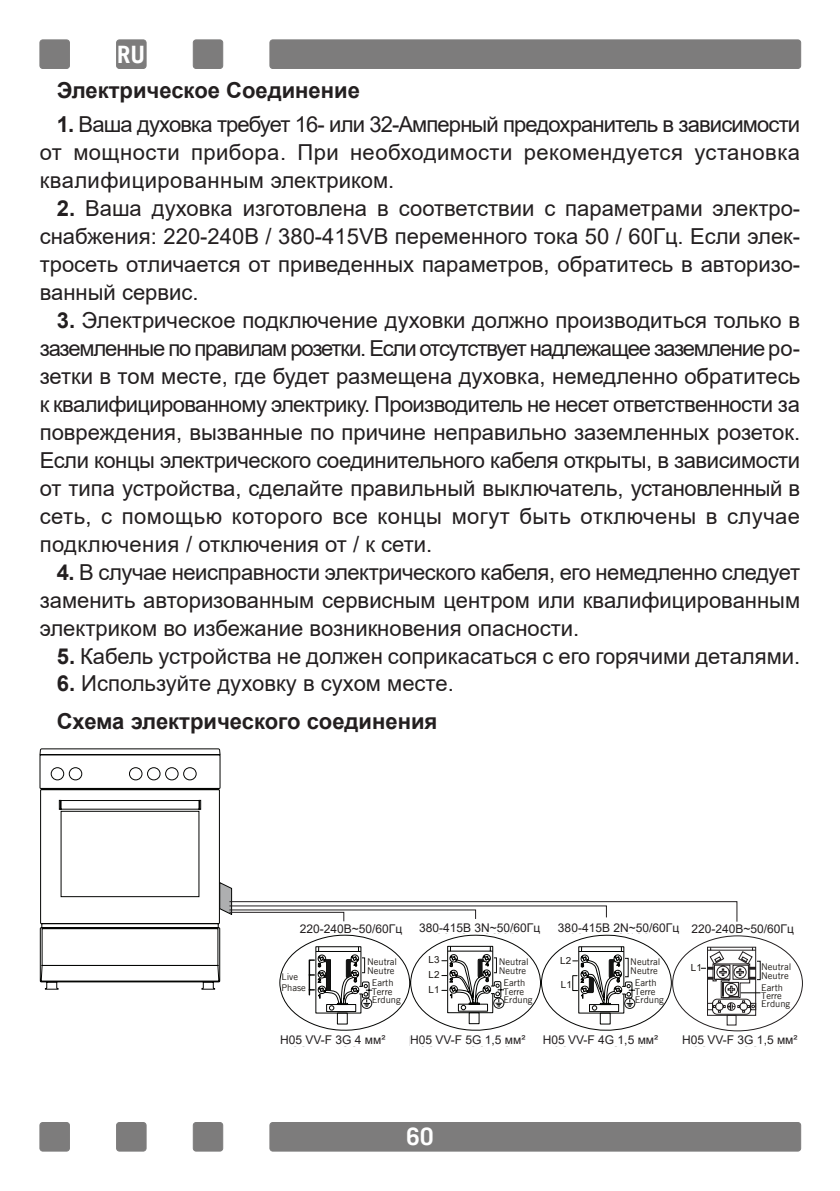
<style>
.page{position:relative;width:840px;height:1191px;background:#fff}
.page>*{position:absolute;margin:0;border:0;box-sizing:border-box;transform-origin:0 0}
.t1{font:700 24px "Trade Gothic";color:#fff}
.t2{font:22px/28px "Arial";color:#231f20;text-align:justify}
.t3{font:700 22px/38.4px "Arial";color:#231f20}
.t4{font:13.4px "Trade Gothic";color:#231f20}
.t5{font:12px "Arial";color:#231f20}
.t6{font:12px "Trade Gothic";color:#1c1814}
.t7{font:11.6px "Trade Gothic";color:#1c1814}
.t8{font:9.8px/14.6px "Arial";color:#1c1814;text-align:justify}
.t9{font:9.2px/8.4px "Trade Gothic";color:#1c1814}
.s1{font-weight:700}
.s2{font-weight:400}
</style>
<div class="page">
<div style="left:270px;top:40px;width:530px;height:28px;background:#7d7c7c;border-radius:3px"></div>
<div style="left:269px;top:40px;width:531px;height:29px;border:1px solid #7d7c7c;border-radius:3px"></div>
<div style="left:40px;top:40px;width:29px;height:28px;background:#7d7c7c;border-radius:3px"></div>
<div style="left:40px;top:40px;width:30px;height:29px;border:1px solid #7d7c7c;border-radius:3px"></div>
<div style="left:193px;top:40px;width:29px;height:28px;background:#7d7c7c;border-radius:3px"></div>
<div style="left:193px;top:40px;width:30px;height:29px;border:1px solid #7d7c7c;border-radius:3px"></div>
<div style="left:116px;top:40px;width:30px;height:28px;background:#7d7c7c;border-radius:3px"></div>
<div style="left:116px;top:40px;width:30px;height:29px;border:1px solid #7d7c7c;border-radius:3px"></div>
<div style="left:270px;top:1122px;width:530px;height:29px;background:#7d7c7c;border-radius:3px"></div>
<div style="left:269px;top:1122px;width:531px;height:29px;border:1px solid #7d7c7c;border-radius:3px"></div>
<div style="left:40px;top:1122px;width:29px;height:29px;background:#7d7c7c;border-radius:3px"></div>
<div style="left:40px;top:1122px;width:30px;height:29px;border:1px solid #7d7c7c;border-radius:3px"></div>
<div style="left:193px;top:1122px;width:29px;height:29px;background:#7d7c7c;border-radius:3px"></div>
<div style="left:193px;top:1122px;width:30px;height:29px;border:1px solid #7d7c7c;border-radius:3px"></div>
<div style="left:116px;top:1122px;width:30px;height:29px;background:#7d7c7c;border-radius:3px"></div>
<div style="left:116px;top:1122px;width:30px;height:29px;border:1px solid #7d7c7c;border-radius:3px"></div>
<svg style="left:39px;top:748px;width:181px;height:241px"></svg>
<svg style="left:219px;top:882px;width:540px;height:149px"></svg>
<div style="left:419px;top:923px;width:130px;height:10px;background:#fff"></div>
<div style="left:557px;top:923px;width:131px;height:10px;background:#fff"></div>
<div style="left:299px;top:924px;width:115px;height:9px;background:#fff"></div>
<div style="left:691px;top:924px;width:114px;height:10px;background:#fff"></div>
<p class="t1" style="left:117px;top:45px;width:30px">RU</p>
<p class="t3" style="left:57px;top:72px;width:304px">Электрическое Соединение</p>
<p class="t2" style="left:40px;top:110px;width:761px;text-indent:17px"><span class="s1">1.</span> Ваша духовка требует 16- или 32-Амперный предохранитель в зависимости от мощности прибора. При необходимости рекомендуется установка квалифицированным электриком.</p>
<p class="t2" style="left:40px;top:194px;width:761px;text-indent:17px"><span class="s1">2.</span> Ваша духовка изготовлена в соответствии с параметрами электро&shy;снабжения: 220-240В / 380-415VВ переменного тока 50 / 60Гц. Если элек&shy;тросеть отличается от приведенных параметров, обратитесь в авторизо&shy;ванный сервис.</p>
<p class="t2" style="left:40px;top:306px;width:761px;text-indent:17px"><span class="s1">3.</span> Электрическое подключение духовки должно производиться только в заземленные по правилам розетки. Если отсутствует надлежащее заземление ро&shy;зетки в том месте, где будет размещена духовка, немедленно обратитесь к квалифицированному электрику. Производитель не несет ответственности за повреждения, вызванные по причине неправильно заземленных розеток.<br>Если концы электрического соединительного кабеля открыты, в зависимости от типа устройства, сделайте правильный выключатель, установленный в сеть, с помощью которого все концы могут быть отключены в случае подключения / отключения от / к сети.</p>
<p class="t2" style="left:40px;top:558px;width:761px;text-indent:17px"><span class="s1">4.</span> В случае неисправности электрического кабеля, его немедленно следует заменить авторизованным сервисным центром или квалифицированным электриком во избежание возникновения опасности.</p>
<p class="t2" style="left:57px;top:642px;width:744px"><span class="s1">5.</span> Кабель устройства не должен соприкасаться с его горячими деталями.</p>
<p class="t3" style="left:57px;top:664px;width:398px">6. <span class="s2">Используйте духовку в сухом месте.<br></span>Схема электрического соединения</p>
<p class="t5" style="left:299px;top:920px;width:104px">220-240В~50/60Гц</p>
<p class="t5" style="left:419px;top:919px;width:123px">380-415В 3N~50/60Гц</p>
<p class="t5" style="left:557px;top:919px;width:237px">380-415В 2N~50/60Гц 220-240В~50/60Гц</p>
<p class="t7" style="left:301px;top:924px;width:107px">220-240V~50/60Hz</p>
<p class="t6" style="left:428px;top:923px;width:104px">400V 3N~50/60Hz</p>
<p class="t6" style="left:561px;top:923px;width:104px">400V 2N~50/60Hz</p>
<p class="t7" style="left:695px;top:924px;width:107px">220-240V~50/60Hz</p>
<p class="t9" style="left:281px;top:971px;width:26px;line-height:11px">Live<br>Phase</p>
<p class="t8" style="left:428px;top:952px;width:12px">L3<br>L2<br>L1</p>
<p class="t8" style="left:560px;top:953px;width:12px">L2</p>
<p class="t9" style="left:367px;top:958px;width:32px">Neutral<br>Neutre</p>
<p class="t9" style="left:498px;top:958px;width:32px">Neutral<br>Neutre</p>
<p class="t9" style="left:630px;top:958px;width:32px">Neutral<br>Neutre</p>
<p class="t9" style="left:760px;top:963px;width:32px">Neutral<br>Neutre</p>
<p class="t8" style="left:690px;top:960px;width:12px">L1</p>
<p class="t9" style="left:371px;top:979px;width:31px">Earth<br>Terre<br>Erdung</p>
<p class="t9" style="left:503px;top:979px;width:31px">Earth<br>Terre<br>Erdung</p>
<p class="t9" style="left:634px;top:979px;width:31px">Earth<br>Terre<br>Erdung</p>
<p class="t9" style="left:760px;top:983px;width:31px">Earth<br>Terre<br>Erdung</p>
<p class="t8" style="left:560px;top:977px;width:12px">L1</p>
<p class="t5" style="left:280px;top:1031px;width:107px">H05 VV-F 3G 4 мм²</p>
<p class="t5" style="left:410px;top:1031px;width:117px">H05 VV-F 5G 1,5 мм²</p>
<p class="t5" style="left:542px;top:1031px;width:117px">H05 VV-F 4G 1,5 мм²</p>
<p class="t5" style="left:681px;top:1031px;width:117px">H05 VV-F 3G 1,5 мм²</p>
<p class="t4" style="left:281px;top:1035px;width:530px">H05 VV-F 3G 4mm² H05 VV-F 5G 1.5mm² H05 VV-F 4G 1.5mm² H05 VV-F 3G 1.5mm²</p>
<p class="t1" style="left:406px;top:1127px;width:28px">60</p>
</div>
